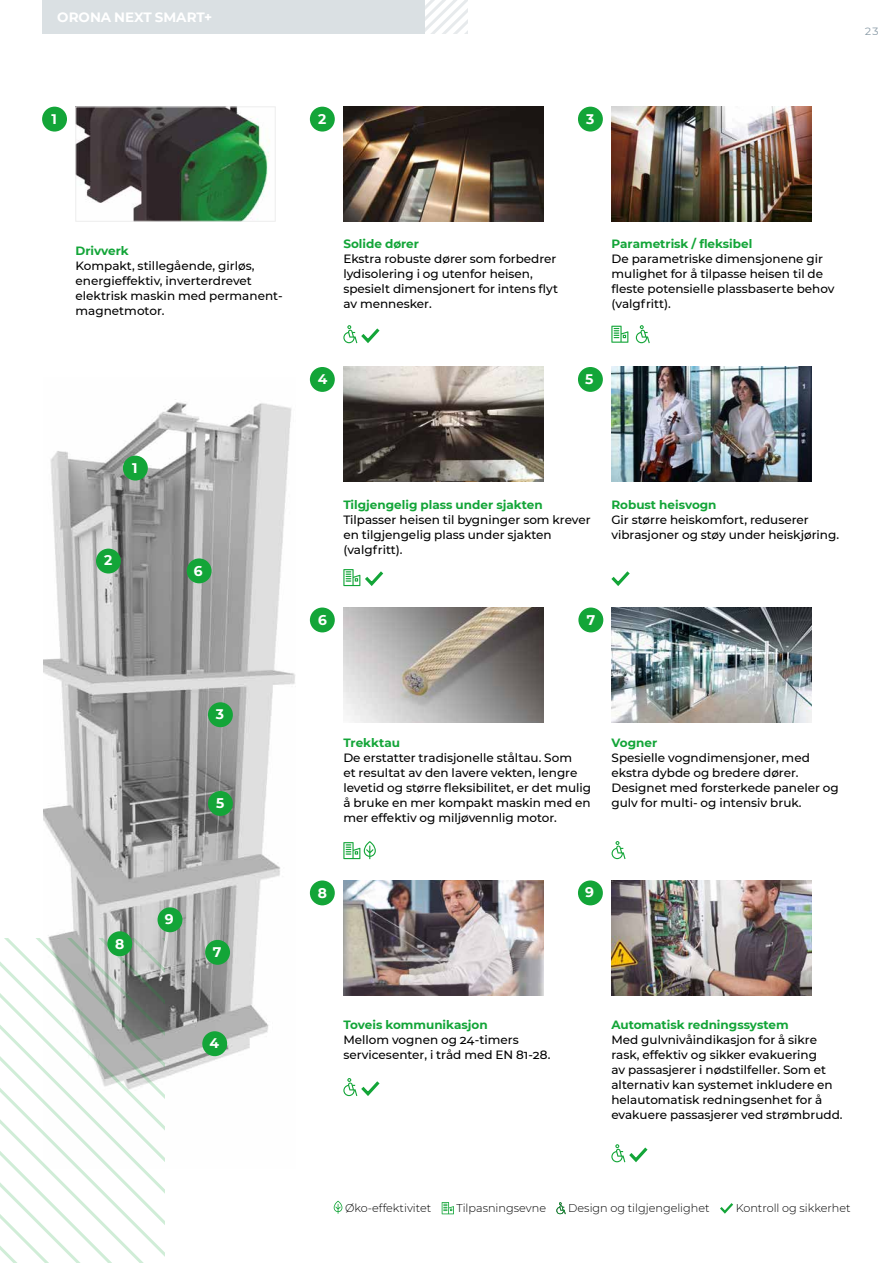
<style>
.page{position:relative;width:893px;height:1263px;background:#fff}
.page>*{position:absolute;margin:0;border:0;box-sizing:border-box;transform-origin:0 0}
.t1{font:700 13.95px "Montserrat";color:#fff}
.t2{font:700 13.5px "Montserrat";color:#fff}
.t3{font:500 12px/15px "Montserrat";color:#000}
.t4{font:700 12px "Montserrat";color:#13a538}
.t5{font:300 11.25px "Montserrat";color:#000}
.t6{font:10.5px "Montserrat";color:#8597a3}
</style>
<div class="page">
<img style="left:44px;top:399px;width:251px;height:679px">
<div style="left:123px;top:456px;width:25px;height:25px;background:#13a538;border-radius:50%"></div>
<div style="left:208px;top:702px;width:25px;height:25px;background:#13a538;border-radius:50%"></div>
<div style="left:205px;top:940px;width:25px;height:25px;background:#13a538;border-radius:50%"></div>
<div style="left:107px;top:931px;width:25px;height:25px;background:#13a538;border-radius:50%"></div>
<div style="left:202px;top:1031px;width:25px;height:25px;background:#13a538;border-radius:50%"></div>
<div style="left:158px;top:907px;width:24px;height:25px;background:#13a538;border-radius:50%"></div>
<div style="left:208px;top:791px;width:25px;height:25px;background:#13a538;border-radius:50%"></div>
<div style="left:187px;top:558px;width:25px;height:25px;background:#13a538;border-radius:50%"></div>
<div style="left:96px;top:549px;width:25px;height:24px;background:#13a538;border-radius:50%"></div>
<svg style="left:343px;top:569px;width:41px;height:18px"></svg>
<div style="left:310px;top:367px;width:25px;height:25px;background:#13a538;border-radius:50%"></div>
<img style="left:611px;top:367px;width:200px;height:115px">
<div style="left:578px;top:367px;width:25px;height:25px;background:#13a538;border-radius:50%"></div>
<svg style="left:343px;top:1078px;width:37px;height:19px"></svg>
<div style="left:310px;top:880px;width:25px;height:25px;background:#13a538;border-radius:50%"></div>
<svg style="left:611px;top:1144px;width:37px;height:19px"></svg>
<div style="left:578px;top:880px;width:25px;height:25px;background:#13a538;border-radius:50%"></div>
<div style="left:310px;top:107px;width:25px;height:25px;background:#13a538;border-radius:50%"></div>
<div style="left:42px;top:107px;width:25px;height:25px;background:#13a538;border-radius:50%"></div>
<div style="left:578px;top:107px;width:25px;height:25px;background:#13a538;border-radius:50%"></div>
<img style="left:612px;top:607px;width:199px;height:115px">
<div style="left:578px;top:607px;width:25px;height:25px;background:#13a538;border-radius:50%"></div>
<div style="left:310px;top:607px;width:25px;height:25px;background:#13a538;border-radius:50%"></div>
<svg style="left:343px;top:841px;width:33px;height:18px"></svg>
<svg style="left:612px;top:841px;width:13px;height:18px"></svg>
<svg style="left:611px;top:326px;width:17px;height:17px"></svg>
<svg style="left:636px;top:325px;width:14px;height:18px"></svg>
<svg style="left:611px;top:571px;width:19px;height:15px"></svg>
<svg style="left:334px;top:1201px;width:8px;height:13px"></svg>
<svg style="left:442px;top:1202px;width:12px;height:12px"></svg>
<svg style="left:556px;top:1202px;width:10px;height:12px"></svg>
<svg style="left:720px;top:1203px;width:13px;height:11px"></svg>
<svg style="left:343px;top:325px;width:37px;height:19px"></svg>
<svg style="left:425px;top:0;width:43px;height:34px"></svg>
<div style="left:42px;top:0;width:383px;height:34px;background:#dae0e3"></div>
<img style="left:611px;top:107px;width:200px;height:114px">
<img style="left:78px;top:109px;width:192px;height:110px">
<div style="left:76px;top:107px;width:199px;height:114px;border:1px solid #ededed"></div>
<img style="left:343px;top:107px;width:200px;height:114px">
<img style="left:343px;top:367px;width:200px;height:115px">
<img style="left:343px;top:607px;width:200px;height:115px">
<img style="left:343px;top:880px;width:200px;height:115px">
<img style="left:612px;top:880px;width:199px;height:115px">
<svg style="left:0;top:938px;width:165px;height:325px"></svg>
<p class="t2" style="left:57px;top:8px;width:157px">ORONA NEXT SMART+</p>
<p class="t1" style="left:51px;top:109px;width:7px">1</p>
<p class="t1" style="left:318px;top:109px;width:10px">2</p>
<p class="t1" style="left:586px;top:109px;width:10px">3</p>
<p class="t6" style="left:864px;top:24px;width:16px">23</p>
<p class="t4" style="left:76px;top:242px;width:55px">Drivverk</p>
<p class="t3" style="left:76px;top:257px;width:209px">Kompakt, stillegående, girløs, energieffektiv, inverterdrevet elektrisk maskin med permanent&shy;magnetmotor.</p>
<p class="t1" style="left:132px;top:457px;width:7px">1</p>
<p class="t1" style="left:104px;top:550px;width:10px">2</p>
<p class="t4" style="left:343px;top:235px;width:77px">Solide dører</p>
<p class="t3" style="left:343px;top:251px;width:216px">Ekstra robuste dører som forbedrer lydisolering i og utenfor heisen, spesielt dimensjonert for intens flyt av mennesker.</p>
<p class="t1" style="left:318px;top:369px;width:11px">4</p>
<p class="t4" style="left:612px;top:235px;width:142px">Parametrisk / fleksibel</p>
<p class="t3" style="left:612px;top:251px;width:225px">De parametriske dimensjonene gir mulighet for å tilpasse heisen til de fleste potensielle plassbaserte behov (valgfritt).</p>
<p class="t1" style="left:585px;top:369px;width:10px">5</p>
<p class="t4" style="left:343px;top:496px;width:201px">Tilgjengelig plass under sjakten</p>
<p class="t3" style="left:343px;top:512px;width:249px">Tilpasser heisen til bygninger som krever en tilgjengelig plass under sjakten (valgfritt).</p>
<p class="t4" style="left:611px;top:496px;width:107px">Robust heisvogn</p>
<p class="t3" style="left:611px;top:512px;width:229px">Gir større heiskomfort, reduserer vibrasjoner og støy under heiskjøring.</p>
<p class="t1" style="left:216px;top:704px;width:10px">3</p>
<p class="t1" style="left:115px;top:934px;width:11px">8</p>
<p class="t1" style="left:165px;top:909px;width:10px">9</p>
<p class="t1" style="left:213px;top:942px;width:10px">7</p>
<p class="t1" style="left:210px;top:1033px;width:11px">4</p>
<p class="t4" style="left:343px;top:734px;width:58px">Trekktau</p>
<p class="t3" style="left:343px;top:750px;width:249px">De erstatter tradisjonelle ståltau. Som<br>et resultat av den lavere vekten, lengre levetid og større fleksibilitet, er det mulig å bruke en mer kompakt maskin med en mer effektiv og miljøvennlig motor.</p>
<p class="t4" style="left:612px;top:734px;width:47px">Vogner</p>
<p class="t3" style="left:612px;top:750px;width:229px">Spesielle vogndimensjoner, med ekstra dybde og bredere dører.<br>Designet med forsterkede paneler og gulv for multi- og intensiv bruk.</p>
<p class="t1" style="left:318px;top:883px;width:11px">8</p>
<p class="t1" style="left:585px;top:882px;width:10px">9</p>
<p class="t4" style="left:343px;top:1016px;width:146px">Toveis kommunikasjon</p>
<p class="t3" style="left:343px;top:1031px;width:209px">Mellom vognen og 24-timers servicesenter, i tråd med EN 81-28.</p>
<p class="t4" style="left:611px;top:1016px;width:179px">Automatisk redningssystem</p>
<p class="t3" style="left:611px;top:1031px;width:233px">Med gulvnivåindikasjon for å sikre rask, effektiv og sikker evakuering<br>av passasjerer i nødstilfeller. Som et alternativ kan systemet inkludere en helautomatisk redningsenhet for å evakuere passasjerer ved strømbrudd.</p>
<p class="t5" style="left:345px;top:1200px;width:88px">Øko-effektivitet</p>
<p class="t5" style="left:456px;top:1200px;width:91px">Tilpasningsevne</p>
<p class="t5" style="left:568px;top:1200px;width:143px">Design og tilgjengelighet</p>
<p class="t5" style="left:736px;top:1200px;width:116px">Kontroll og sikkerhet</p>
</div>
